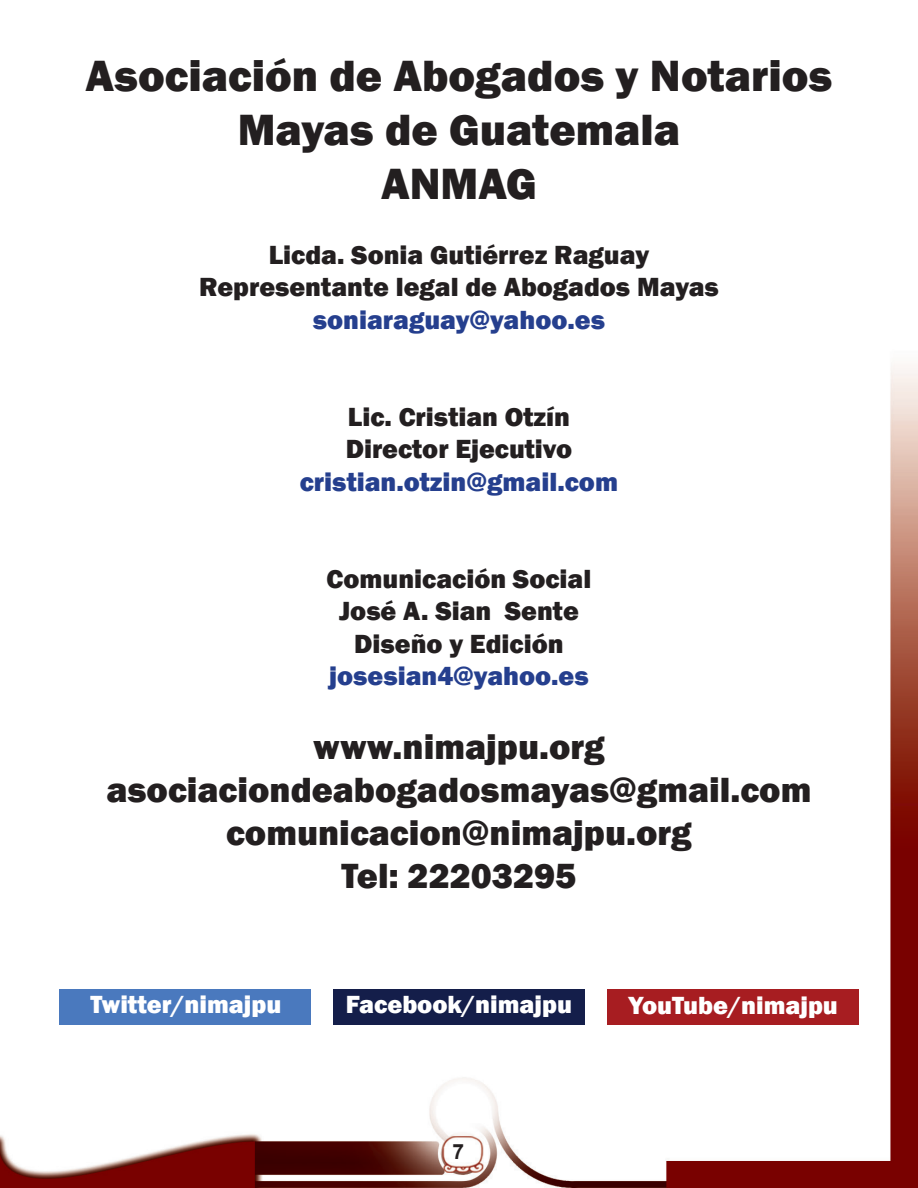
<style>
.page{position:relative;width:918px;height:1188px;background:#fff}
.page>*{position:absolute;margin:0;border:0;box-sizing:border-box;transform-origin:0 0}
.t1{font:800 45px/54px "Franklin Gothic";color:#231f20;text-align:center}
.t2{font:800 36px "Franklin Gothic";color:#231f20}
.t3{font:800 27px "Franklin Gothic";color:#231f20}
.t4{font:800 27px "Franklin Gothic";color:#253f8e}
.t5{font:800 25.5px "Franklin Gothic";color:#fff}
.t6{font:700 21px "Arial";color:#231f20}
</style>
<div class="page">
<img style="left:0;top:364px;width:918px;height:824px">
<div style="left:60px;top:990px;width:251px;height:35px;background:#4a79be"></div>
<div style="left:607px;top:990px;width:251px;height:35px;background:#a71d21"></div>
<div style="left:333px;top:990px;width:252px;height:35px;background:#141e4a"></div>
<p class="t1" style="left:86px;top:49px;width:748px">Asociación de Abogados y Notarios<br>Mayas de Guatemala</p>
<p class="t1" style="left:381px;top:157px;width:157px">ANMAG</p>
<p class="t3" style="left:269px;top:237px;width:382px">Licda. Sonia Gutiérrez Raguay</p>
<p class="t3" style="left:199px;top:270px;width:521px">Representante legal de Abogados Mayas</p>
<p class="t4" style="left:313px;top:302px;width:294px">soniaraguay@yahoo.es</p>
<p class="t3" style="left:348px;top:399px;width:224px">Lic. Cristian Otzín</p>
<p class="t3" style="left:346px;top:432px;width:228px">Director Ejecutivo</p>
<p class="t4" style="left:300px;top:464px;width:320px">cristian.otzin@gmail.com</p>
<p class="t3" style="left:327px;top:561px;width:266px">Comunicación Social</p>
<p class="t3" style="left:339px;top:594px;width:241px">José A. Sian Sente</p>
<p class="t3" style="left:354px;top:626px;width:211px">Diseño y Edición</p>
<p class="t4" style="left:329px;top:658px;width:261px">josesian4@yahoo.es</p>
<p class="t2" style="left:313px;top:723px;width:293px">www.nimajpu.org</p>
<p class="t2" style="left:106px;top:766px;width:706px">asociaciondeabogadosmayas@gmail.com</p>
<p class="t2" style="left:226px;top:810px;width:467px">comunicacion@nimajpu.org</p>
<p class="t2" style="left:342px;top:853px;width:236px">Tel: 22203295</p>
<p class="t5" style="left:91px;top:988px;width:192px">Twitter/nimajpu</p>
<p class="t5" style="left:346px;top:988px;width:228px">Facebook/nimajpu</p>
<p class="t5" style="left:628px;top:989px;width:211px">YouTube/nimajpu</p>
<p class="t6" style="left:452px;top:1136px;width:13px">7</p>
</div>
